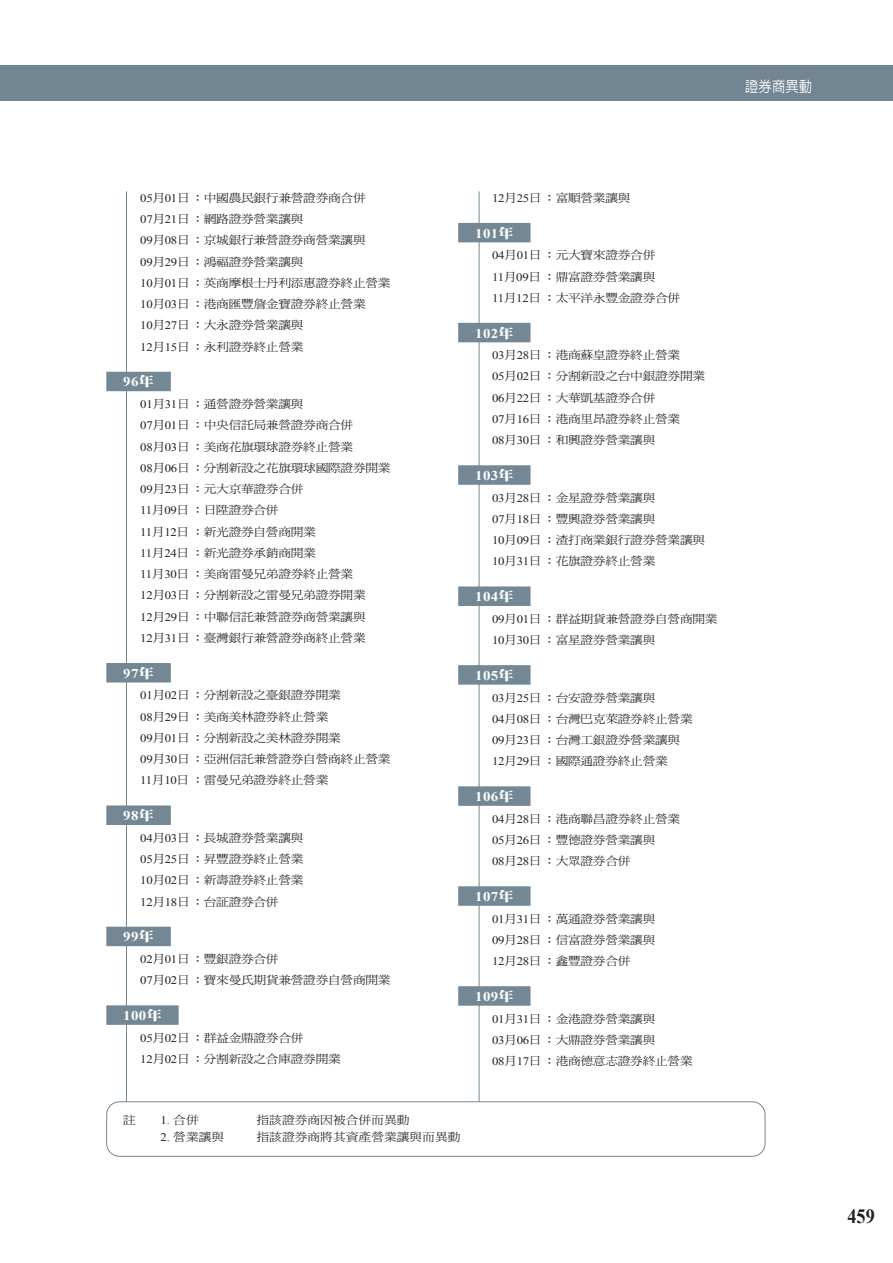
<style>
.page{position:relative;width:893px;height:1263px;background:#fff}
.page>*{position:absolute;margin:0;border:0;box-sizing:border-box;transform-origin:0 0}
.t1{font:700 20.25px "Times New Roman";color:#221f1f;scale:.9 1}
.t2{font:500 14.85px "AR Hei B5";color:#fff;scale:.9 1}
.附錄五_年份{font:700 13.35px "Times New Roman";letter-spacing:.025em;color:#fff;scale:1.11 1}
.附錄五用_條列{font:11.55px "DF Ming Std W5";letter-spacing:-.025em;color:#221f1f;scale:1.11 1}
.表格_條列{font:11.55px "DF Ming Std W5";color:#221f1f;scale:1.11 1}
.表格_條列-2{font:11.55px "Times New Roman";color:#221f1f;scale:1.11 1}
.s1{font-family:"Times New Roman"}
.s2{font-family:"DF Ming Std W12";font-weight:400}
.s3{font-family:"DF Ming Std W5"}
</style>
<div class="page">
<div style="left:0;top:66px;width:893px;height:35px;background:#718692"></div>
<hr style="left:126px;top:191px;width:1px;height:910px;background:#738894">
<div style="left:106px;top:372px;width:65px;height:19px;background:#738894"></div>
<div style="left:106px;top:663px;width:65px;height:19px;background:#738894"></div>
<div style="left:106px;top:805px;width:65px;height:20px;background:#738894"></div>
<div style="left:106px;top:927px;width:65px;height:19px;background:#738894"></div>
<div style="left:106px;top:1005px;width:73px;height:20px;background:#738894"></div>
<hr style="left:479px;top:191px;width:1px;height:910px;background:#738894">
<div style="left:458px;top:223px;width:72px;height:19px;background:#738894"></div>
<div style="left:458px;top:323px;width:72px;height:19px;background:#738894"></div>
<div style="left:458px;top:465px;width:72px;height:20px;background:#738894"></div>
<div style="left:458px;top:586px;width:72px;height:20px;background:#738894"></div>
<div style="left:458px;top:665px;width:72px;height:20px;background:#738894"></div>
<div style="left:458px;top:786px;width:72px;height:20px;background:#738894"></div>
<div style="left:458px;top:886px;width:72px;height:20px;background:#738894"></div>
<div style="left:458px;top:986px;width:72px;height:20px;background:#738894"></div>
<div style="left:106px;top:1101px;width:659px;height:56px;border:1px solid #738894;border-radius:13px"></div>
<p class="t2" style="left:745px;top:79px;width:76px">證券商異動</p>
<p class="附錄五用_條列" style="left:140px;top:191px;width:205px"><span class="s1">05</span>月<span class="s1">01</span>日：中國農民銀行兼營證券商合併</p>
<p class="附錄五用_條列" style="left:140px;top:213px;width:149px"><span class="s1">07</span>月<span class="s1">21</span>日：網路證券營業讓與</p>
<p class="附錄五用_條列" style="left:140px;top:234px;width:205px"><span class="s1">09</span>月<span class="s1">08</span>日：京城銀行兼營證券商營業讓與</p>
<p class="附錄五用_條列" style="left:140px;top:255px;width:149px"><span class="s1">09</span>月<span class="s1">29</span>日：鴻福證券營業讓與</p>
<p class="附錄五用_條列" style="left:140px;top:276px;width:227px"><span class="s1">10</span>月<span class="s1">01</span>日：英商摩根士丹利添惠證券終止營業</p>
<p class="附錄五用_條列" style="left:140px;top:298px;width:205px"><span class="s1">10</span>月<span class="s1">03</span>日：港商匯豐詹金寶證券終止營業</p>
<p class="附錄五用_條列" style="left:140px;top:319px;width:149px"><span class="s1">10</span>月<span class="s1">27</span>日：大永證券營業讓與</p>
<p class="附錄五用_條列" style="left:140px;top:340px;width:149px"><span class="s1">12</span>月<span class="s1">15</span>日：永利證券終止營業</p>
<p class="附錄五_年份" style="left:123px;top:373px;width:29px">96<span class="s2">年</span></p>
<p class="附錄五用_條列" style="left:140px;top:398px;width:149px"><span class="s1">01</span>月<span class="s1">31</span>日：通營證券營業讓與</p>
<p class="附錄五用_條列" style="left:140px;top:419px;width:193px"><span class="s1">07</span>月<span class="s1">01</span>日：中央信託局兼營證券商合併</p>
<p class="附錄五用_條列" style="left:140px;top:440px;width:193px"><span class="s1">08</span>月<span class="s1">03</span>日：美商花旗環球證券終止營業</p>
<p class="附錄五用_條列" style="left:140px;top:461px;width:227px"><span class="s1">08</span>月<span class="s1">06</span>日：分割新設之花旗環球國際證券開業</p>
<p class="附錄五用_條列" style="left:140px;top:483px;width:149px"><span class="s1">09</span>月<span class="s1">23</span>日：元大京華證券合併</p>
<p class="附錄五用_條列" style="left:140px;top:504px;width:126px"><span class="s1">11</span>月<span class="s1">09</span>日：日陞證券合併</p>
<p class="附錄五用_條列" style="left:140px;top:525px;width:160px"><span class="s1">11</span>月<span class="s1">12</span>日：新光證券自營商開業</p>
<p class="附錄五用_條列" style="left:140px;top:546px;width:160px"><span class="s1">11</span>月<span class="s1">24</span>日：新光證券承銷商開業</p>
<p class="附錄五用_條列" style="left:140px;top:568px;width:193px"><span class="s1">11</span>月<span class="s1">30</span>日：美商雷曼兄弟證券終止營業</p>
<p class="附錄五用_條列" style="left:140px;top:589px;width:205px"><span class="s1">12</span>月<span class="s1">03</span>日：分割新設之雷曼兄弟證券開業</p>
<p class="附錄五用_條列" style="left:140px;top:610px;width:205px"><span class="s1">12</span>月<span class="s1">29</span>日：中聯信託兼營證券商營業讓與</p>
<p class="附錄五用_條列" style="left:140px;top:632px;width:205px"><span class="s1">12</span>月<span class="s1">31</span>日：臺灣銀行兼營證券商終止營業</p>
<p class="附錄五_年份" style="left:123px;top:664px;width:29px">97<span class="s2">年</span></p>
<p class="附錄五用_條列" style="left:140px;top:689px;width:182px"><span class="s1">01</span>月<span class="s1">02</span>日：分割新設之臺銀證券開業</p>
<p class="附錄五用_條列" style="left:140px;top:710px;width:171px"><span class="s1">08</span>月<span class="s1">29</span>日：美商美林證券終止營業</p>
<p class="附錄五用_條列" style="left:140px;top:731px;width:182px"><span class="s1">09</span>月<span class="s1">01</span>日：分割新設之美林證券開業</p>
<p class="附錄五用_條列" style="left:140px;top:753px;width:227px"><span class="s1">09</span>月<span class="s1">30</span>日：亞洲信託兼營證券自營商終止營業</p>
<p class="附錄五用_條列" style="left:140px;top:774px;width:171px"><span class="s1">11</span>月<span class="s1">10</span>日：雷曼兄弟證券終止營業</p>
<p class="附錄五_年份" style="left:123px;top:806px;width:29px">98<span class="s2">年</span></p>
<p class="附錄五用_條列" style="left:140px;top:831px;width:149px"><span class="s1">04</span>月<span class="s1">03</span>日：長城證券營業讓與</p>
<p class="附錄五用_條列" style="left:140px;top:853px;width:149px"><span class="s1">05</span>月<span class="s1">25</span>日：昇豐證券終止營業</p>
<p class="附錄五用_條列" style="left:140px;top:874px;width:149px"><span class="s1">10</span>月<span class="s1">02</span>日：新壽證券終止營業</p>
<p class="附錄五用_條列" style="left:140px;top:895px;width:126px"><span class="s1">12</span>月<span class="s1">18</span>日：台証證券合併</p>
<p class="附錄五_年份" style="left:123px;top:928px;width:29px">99<span class="s2">年</span></p>
<p class="附錄五用_條列" style="left:140px;top:953px;width:126px"><span class="s1">02</span>月<span class="s1">01</span>日：豐銀證券合併</p>
<p class="附錄五用_條列" style="left:140px;top:974px;width:227px"><span class="s1">07</span>月<span class="s1">02</span>日：寶來曼氏期貨兼營證券自營商開業</p>
<p class="附錄五_年份" style="left:123px;top:1006px;width:36px">100<span class="s2">年</span></p>
<p class="附錄五用_條列" style="left:140px;top:1031px;width:149px"><span class="s1">05</span>月<span class="s1">02</span>日：群益金鼎證券合併</p>
<p class="附錄五用_條列" style="left:140px;top:1052px;width:182px"><span class="s1">12</span>月<span class="s1">02</span>日：分割新設之合庫證券開業</p>
<p class="附錄五用_條列" style="left:492px;top:191px;width:126px"><span class="s1">12</span>月<span class="s1">25</span>日：富順營業讓與</p>
<p class="附錄五_年份" style="left:475px;top:224px;width:36px">101<span class="s2">年</span></p>
<p class="附錄五用_條列" style="left:492px;top:249px;width:149px"><span class="s1">04</span>月<span class="s1">01</span>日：元大寶來證券合併</p>
<p class="附錄五用_條列" style="left:492px;top:270px;width:149px"><span class="s1">11</span>月<span class="s1">09</span>日：鼎富證券營業讓與</p>
<p class="附錄五用_條列" style="left:492px;top:291px;width:171px"><span class="s1">11</span>月<span class="s1">12</span>日：太平洋永豐金證券合併</p>
<p class="附錄五_年份" style="left:475px;top:324px;width:36px">102<span class="s2">年</span></p>
<p class="附錄五用_條列" style="left:492px;top:349px;width:171px"><span class="s1">03</span>月<span class="s1">28</span>日：港商蘇皇證券終止營業</p>
<p class="附錄五用_條列" style="left:492px;top:370px;width:193px"><span class="s1">05</span>月<span class="s1">02</span>日：分割新設之台中銀證券開業</p>
<p class="附錄五用_條列" style="left:492px;top:391px;width:149px"><span class="s1">06</span>月<span class="s1">22</span>日：大華凱基證券合併</p>
<p class="附錄五用_條列" style="left:492px;top:413px;width:171px"><span class="s1">07</span>月<span class="s1">16</span>日：港商里昂證券終止營業</p>
<p class="附錄五用_條列" style="left:492px;top:434px;width:149px"><span class="s1">08</span>月<span class="s1">30</span>日：和興證券營業讓與</p>
<p class="附錄五_年份" style="left:475px;top:466px;width:36px">103<span class="s2">年</span></p>
<p class="附錄五用_條列" style="left:492px;top:491px;width:149px"><span class="s1">03</span>月<span class="s1">28</span>日：金星證券營業讓與</p>
<p class="附錄五用_條列" style="left:492px;top:512px;width:149px"><span class="s1">07</span>月<span class="s1">18</span>日：豐興證券營業讓與</p>
<p class="附錄五用_條列" style="left:492px;top:534px;width:193px"><span class="s1">10</span>月<span class="s1">09</span>日：渣打商業銀行證券營業讓與</p>
<p class="附錄五用_條列" style="left:492px;top:555px;width:149px"><span class="s1">10</span>月<span class="s1">31</span>日：花旗證券終止營業</p>
<p class="附錄五_年份" style="left:475px;top:587px;width:36px">104<span class="s2">年</span></p>
<p class="附錄五用_條列" style="left:492px;top:612px;width:205px"><span class="s1">09</span>月<span class="s1">01</span>日：群益期貨兼營證券自營商開業</p>
<p class="附錄五用_條列" style="left:492px;top:634px;width:149px"><span class="s1">10</span>月<span class="s1">30</span>日：富星證券營業讓與</p>
<p class="附錄五_年份" style="left:475px;top:666px;width:36px">105<span class="s2">年</span></p>
<p class="附錄五用_條列" style="left:492px;top:691px;width:149px"><span class="s1">03</span>月<span class="s1">25</span>日：台安證券營業讓與</p>
<p class="附錄五用_條列" style="left:492px;top:712px;width:182px"><span class="s1">04</span>月<span class="s1">08</span>日：台灣巴克萊證券終止營業</p>
<p class="附錄五用_條列" style="left:492px;top:734px;width:171px"><span class="s1">09</span>月<span class="s1">23</span>日：台灣工銀證券營業讓與</p>
<p class="附錄五用_條列" style="left:492px;top:755px;width:160px"><span class="s1">12</span>月<span class="s1">29</span>日：國際通證券終止營業</p>
<p class="附錄五_年份" style="left:475px;top:787px;width:36px">106<span class="s2">年</span></p>
<p class="附錄五用_條列" style="left:492px;top:812px;width:171px"><span class="s1">04</span>月<span class="s1">28</span>日：港商聯昌證券終止營業</p>
<p class="附錄五用_條列" style="left:492px;top:834px;width:149px"><span class="s1">05</span>月<span class="s1">26</span>日：豐德證券營業讓與</p>
<p class="附錄五用_條列" style="left:492px;top:855px;width:126px"><span class="s1">08</span>月<span class="s1">28</span>日：大眾證券合併</p>
<p class="附錄五_年份" style="left:475px;top:887px;width:36px">107<span class="s2">年</span></p>
<p class="附錄五用_條列" style="left:492px;top:912px;width:149px"><span class="s1">01</span>月<span class="s1">31</span>日：萬通證券營業讓與</p>
<p class="附錄五用_條列" style="left:492px;top:933px;width:149px"><span class="s1">09</span>月<span class="s1">28</span>日：信富證券營業讓與</p>
<p class="附錄五用_條列" style="left:492px;top:955px;width:126px"><span class="s1">12</span>月<span class="s1">28</span>日：鑫豐證券合併</p>
<p class="附錄五_年份" style="left:475px;top:987px;width:36px">109<span class="s2">年</span></p>
<p class="附錄五用_條列" style="left:492px;top:1012px;width:149px"><span class="s1">01</span>月<span class="s1">31</span>日：金港證券營業讓與</p>
<p class="附錄五用_條列" style="left:492px;top:1033px;width:149px"><span class="s1">03</span>月<span class="s1">06</span>日：大鼎證券營業讓與</p>
<p class="附錄五用_條列" style="left:492px;top:1055px;width:182px"><span class="s1">08</span>月<span class="s1">17</span>日：港商德意志證券終止營業</p>
<p class="表格_條列" style="left:123px;top:1114px;width:13px">註</p>
<p class="表格_條列-2" style="left:161px;top:1113px;width:36px">1. <span class="s3">合併</span></p>
<p class="表格_條列" style="left:257px;top:1114px;width:139px">指該證券商因被合併而異動</p>
<p class="表格_條列" style="left:161px;top:1131px;width:59px"><span class="s1">2.</span> 營業讓與</p>
<p class="表格_條列" style="left:257px;top:1131px;width:185px">指該證券商將其資產營業讓與而異動</p>
<h1 class="t1" style="left:847px;top:1202px;width:32px">459</h1>
</div>
